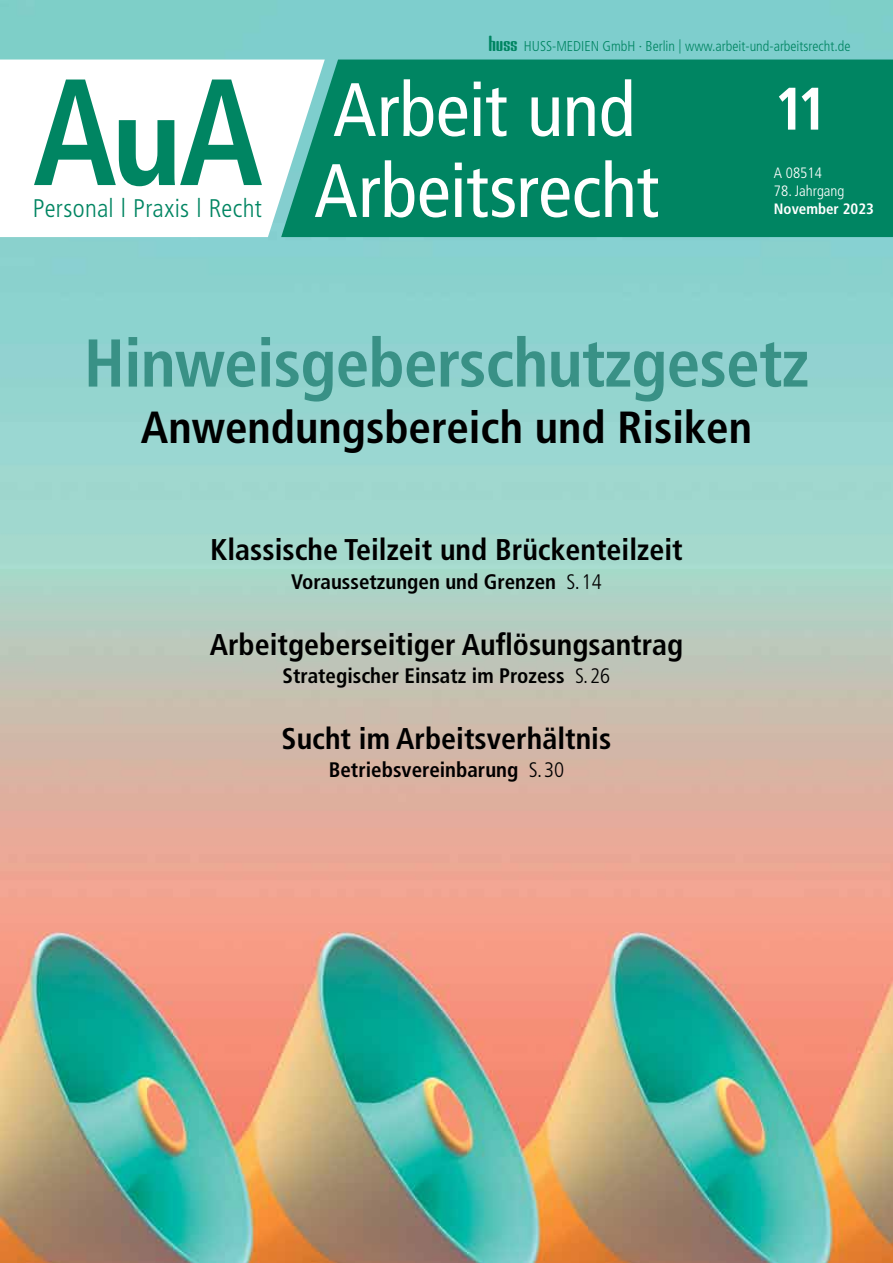
<style>
.page{position:relative;width:893px;height:1263px;background:#fff}
.page>*{position:absolute;margin:0;border:0;box-sizing:border-box;transform-origin:0 0}
.t1{font:condensed 75.6px "Frutiger LT Std";letter-spacing:-.005em;color:#fff}
.t2{font:700 condensed 67.5px "Frutiger LT Std";letter-spacing:-.015em;color:#399186}
.t3{font:700 condensed 60px "Frutiger LT Std";color:#fff}
.t4{font:700 condensed 45px "Frutiger LT Std";color:#000}
.t5{font:700 condensed 30px "Frutiger LT Std";color:#000}
.t6{font:300 condensed 25.5px "Frutiger LT Std";letter-spacing:.01em;color:#008562}
.t7{font:700 condensed 21px "Frutiger LT Std";color:#000}
.t8{font:700 condensed 15px/18px "Frutiger LT Std";color:#fff}
.t9{font:300 condensed 15px "Frutiger LT Std";color:#fff}
.t10{font:300 condensed 14.25px "Frutiger LT Std";color:#008562}
.s1{font-family:"HUSS";font-weight:400;font-stretch:normal;font-size:18.75px}
.s2{font-weight:300}
</style>
<div class="page">
<img style="left:0;top:0;width:893px;height:1263px">
<div style="left:325px;top:60px;width:568px;height:177px;background:#008562"></div>
<svg style="left:0;top:60px;width:325px;height:177px"></svg>
<svg style="left:34px;top:80px;width:228px;height:106px"></svg>
<p class="t6" style="left:33px;top:194px;width:231px">Personal l Praxis l Recht</p>
<p class="t10" style="left:489px;top:38px;width:363px"><span class="s1">huss</span> HUSS-MEDIEN GmbH · Berlin | www.arbeit-und-arbeitsrecht.de</p>
<p class="t1" style="left:333px;top:66px;width:304px">Arbeit und</p>
<p class="t1" style="left:314px;top:147px;width:346px">Arbeitsrecht</p>
<p class="t3" style="left:774px;top:73px;width:55px">11</p>
<p class="t9" style="left:774px;top:165px;width:49px">A 08514</p>
<p class="t8" style="left:774px;top:182px;width:102px"><span class="s2">78. Jahrgang<br></span>November 2023</p>
<p class="t2" style="left:84px;top:323px;width:727px">Hinweisgeberschutzgesetz</p>
<p class="t4" style="left:141px;top:401px;width:613px">Anwendungsbereich und Risiken</p>
<p class="t5" style="left:210px;top:532px;width:474px">Klassische Teilzeit und Brückenteilzeit</p>
<p class="t7" style="left:291px;top:569px;width:312px">Voraussetzungen und Grenzen <span class="s2">S.14</span></p>
<p class="t5" style="left:210px;top:626px;width:475px">Arbeitgeberseitiger Auflösungsantrag</p>
<p class="t7" style="left:283px;top:663px;width:329px">Strategischer Einsatz im Prozess <span class="s2">S.26</span></p>
<p class="t5" style="left:282px;top:721px;width:331px">Sucht im Arbeitsverhältnis</p>
<p class="t7" style="left:329px;top:757px;width:237px">Betriebsvereinbarung <span class="s2">S.30</span></p>
</div>
